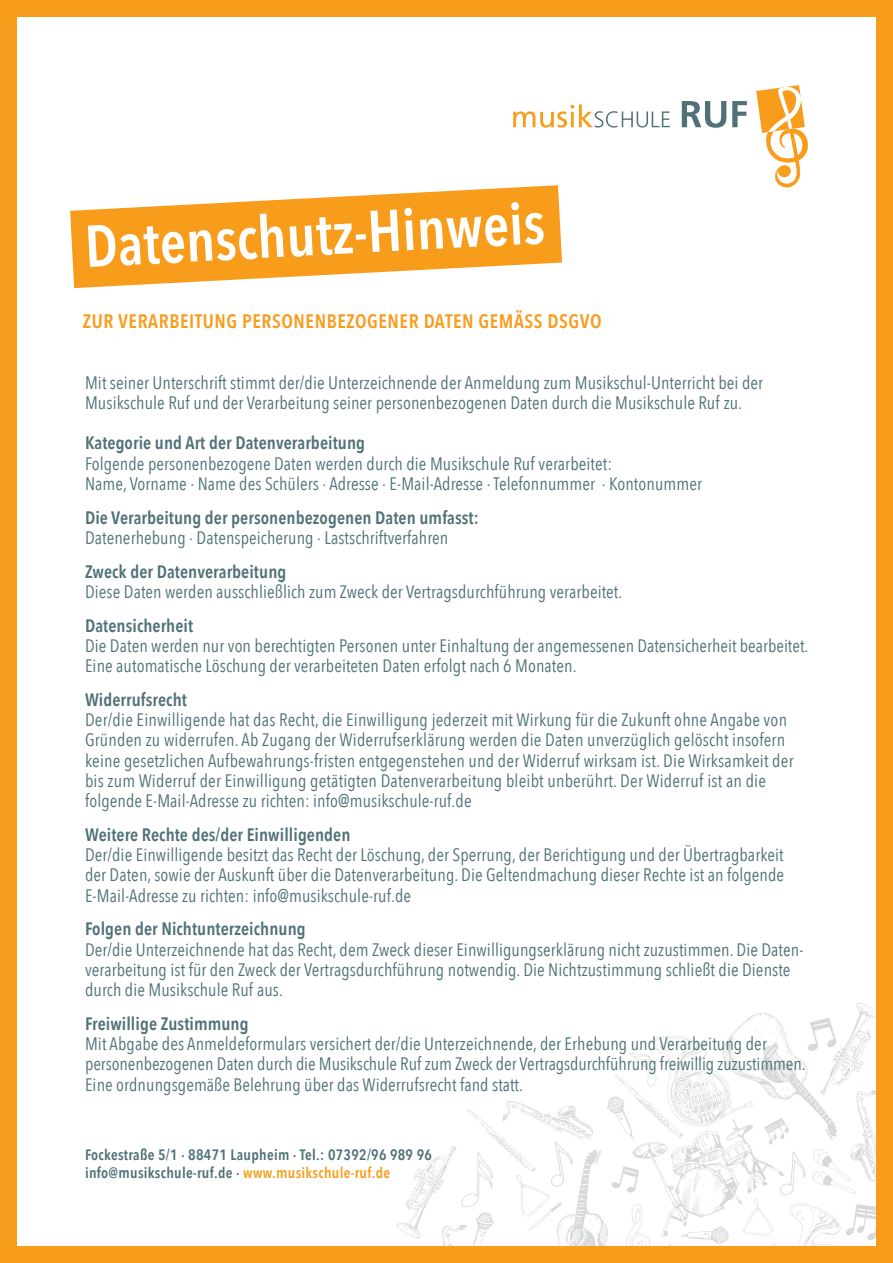
<style>
.page{position:relative;width:893px;height:1263px;background:#f89c1c}
.page>*{position:absolute;margin:0;border:0;box-sizing:border-box;transform-origin:0 0}
.t1{font:600 58.2px "Avenir Next Condensed";color:#fff}
.t2{font:600 19.5px "Avenir Next Condensed";letter-spacing:.03em;color:#f89c1c}
.t3{font:18px/20.2px "Avenir Next Condensed";letter-spacing:.005em;color:#4f7177}
.t4{font:600 18px "Avenir Next Condensed";letter-spacing:.005em;color:#4f7177}
.t5{font:600 15px "Avenir Next Condensed";letter-spacing:.02em;color:#4f7177}
.s1{color:#f89c1c}
</style>
<div class="page">
<div style="left:17px;top:17px;width:859px;height:1229px;background:#fff"></div>
<img style="left:396px;top:1002px;width:480px;height:244px">
<svg style="left:756px;top:85px;width:52px;height:102px"></svg>
<svg style="left:513px;top:101px;width:234px;height:27px"></svg>
<svg style="left:70px;top:185px;width:492px;height:103px;fill:#f89c1c"></svg>
<p class="t1" style="left:82px;top:197px;width:462px;rotate:-3deg">Datenschutz-Hinweis</p>
<p class="t2" style="left:83px;top:305px;width:520px">ZUR VERARBEITUNG PERSONENBEZOGENER DATEN GEMÄSS DSGVO</p>
<p class="t3" style="left:85px;top:371px;width:680px">Mit seiner Unterschrift stimmt der/die Unterzeichnende der Anmeldung zum Musikschul-Unterricht bei der</p>
<p class="t3" style="left:85px;top:392px;width:659px">Musikschule Ruf und der Verarbeitung seiner personenbezogenen Daten durch die Musikschule Ruf zu.</p>
<p class="t4" style="left:85px;top:427px;width:282px">Kategorie und Art der Datenverarbeitung</p>
<p class="t3" style="left:85px;top:452px;width:528px">Folgende personenbezogene Daten werden durch die Musikschule Ruf verarbeitet:</p>
<p class="t3" style="left:85px;top:473px;width:618px">Name, Vorname · Name des Schülers · Adresse · E-Mail-Adresse · Telefonnummer · Kontonummer</p>
<p class="t4" style="left:85px;top:502px;width:395px">Die Verarbeitung der personenbezogenen Daten umfasst:</p>
<p class="t3" style="left:85px;top:527px;width:365px">Datenerhebung · Datenspeicherung · Lastschriftverfahren</p>
<p class="t4" style="left:85px;top:556px;width:203px">Zweck der Datenverarbeitung</p>
<p class="t3" style="left:85px;top:581px;width:539px">Diese Daten werden ausschließlich zum Zweck der Vertragsdurchführung verarbeitet.</p>
<p class="t4" style="left:85px;top:610px;width:110px">Datensicherheit</p>
<p class="t3" style="left:85px;top:635px;width:725px">Die Daten werden nur von berechtigten Personen unter Einhaltung der angemessenen Datensicherheit bearbeitet.<br>Eine automatische Löschung der verarbeiteten Daten erfolgt nach 6 Monaten.</p>
<p class="t4" style="left:85px;top:684px;width:103px">Widerrufsrecht</p>
<p class="t3" style="left:85px;top:709px;width:710px">Der/die Einwilligende hat das Recht, die Einwilligung jederzeit mit Wirkung für die Zukunft ohne Angabe von<br>Gründen zu widerrufen. Ab Zugang der Widerrufserklärung werden die Daten unverzüglich gelöscht insofern keine gesetzlichen Aufbewahrungs-fristen entgegenstehen und der Widerruf wirksam ist. Die Wirksamkeit der</p>
<p class="t3" style="left:85px;top:770px;width:682px">bis zum Widerruf der Einwilligung getätigten Datenverarbeitung bleibt unberührt. Der Widerruf ist an die</p>
<p class="t3" style="left:85px;top:790px;width:388px">folgende E-Mail-Adresse zu richten: info@musikschule-ruf.de</p>
<p class="t4" style="left:85px;top:819px;width:267px">Weitere Rechte des/der Einwilligenden</p>
<p class="t3" style="left:85px;top:844px;width:701px;text-align:justify">Der/die Einwilligende besitzt das Recht der Löschung, der Sperrung, der Berichtigung und der Übertragbarkeit der Daten, sowie der Auskunft über die Datenverarbeitung. Die Geltendmachung dieser Rechte ist an folgende E-Mail-Adresse zu richten: info@musikschule-ruf.de</p>
<p class="t4" style="left:85px;top:913px;width:222px">Folgen der Nichtunterzeichnung</p>
<p class="t3" style="left:85px;top:938px;width:720px">Der/die Unterzeichnende hat das Recht, dem Zweck dieser Einwilligungserklärung nicht zuzustimmen. Die Daten&shy;verarbeitung ist für den Zweck der Vertragsdurchführung notwendig. Die Nichtzustimmung schließt die Dienste durch die Musikschule Ruf aus.</p>
<p class="t4" style="left:85px;top:1008px;width:165px">Freiwillige Zustimmung</p>
<p class="t3" style="left:85px;top:1033px;width:683px">Mit Abgabe des Anmeldeformulars versichert der/die Unterzeichnende, der Erhebung und Verarbeitung der</p>
<p class="t3" style="left:85px;top:1053px;width:722px">personenbezogenen Daten durch die Musikschule Ruf zum Zweck der Vertragsdurchführung freiwillig zuzustimmen.<br>Eine ordnungsgemäße Belehrung über das Widerrufsrecht fand statt.</p>
<p class="t5" style="left:85px;top:1142px;width:348px">Fockestraße 5/1 · 88471 Laupheim · Tel.: 07392/96 989 96</p>
<p class="t5" style="left:85px;top:1160px;width:307px">info@musikschule-ruf.de · <span class="s1">www.musikschule-ruf.de</span></p>
</div>
